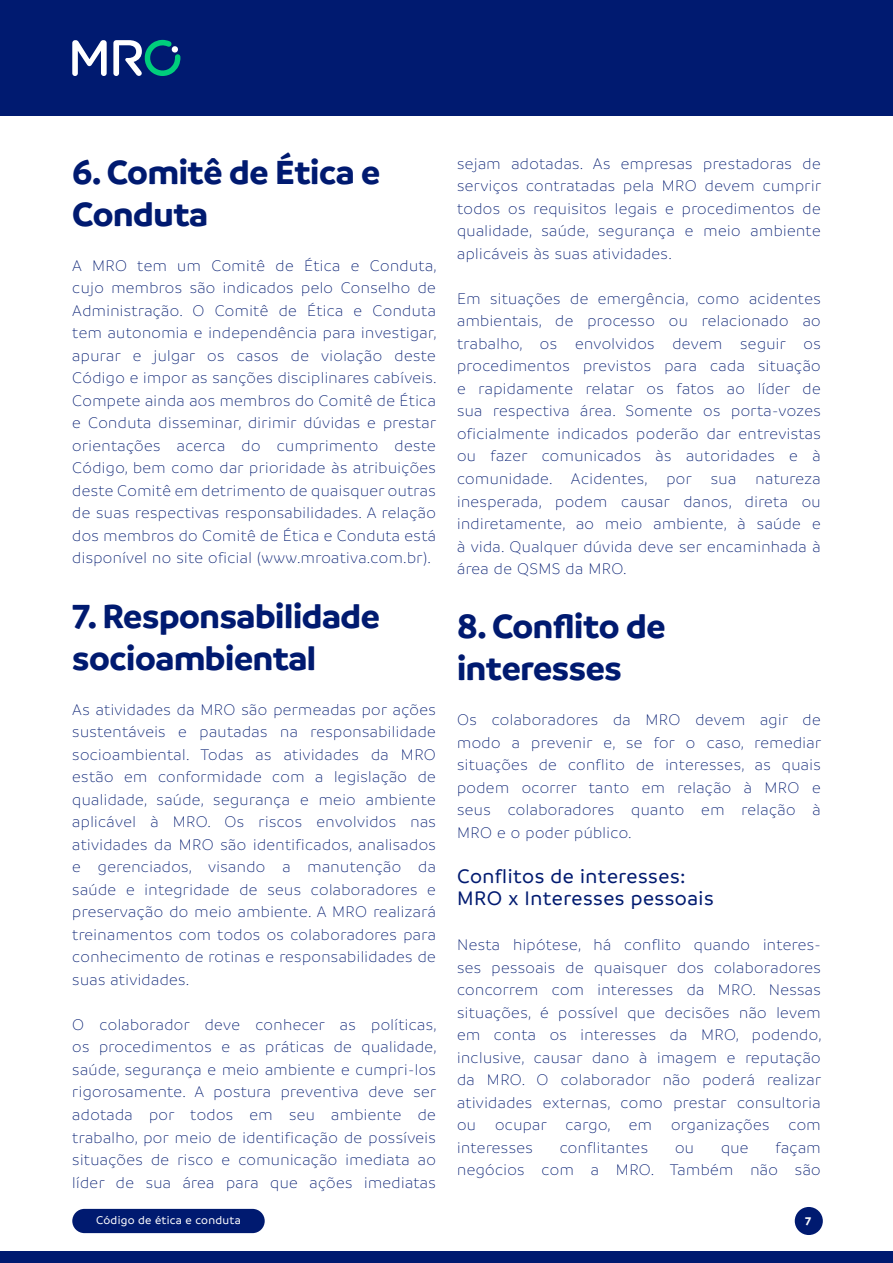
<style>
.page{position:relative;width:893px;height:1263px;background:#fff}
.page>*{position:absolute;margin:0;border:0;box-sizing:border-box;transform-origin:0 0}
.t1{font:700 36px/42px "Branding";letter-spacing:-.01em;color:#001a70}
.t2{font:500 21px/22.5px "Branding";letter-spacing:.025em;color:#001a70}
.t3{font:300 16.5px/22.5px "Branding";letter-spacing:.025em;color:#001a70;text-align:justify}
.t4{font:500 12px "Branding";letter-spacing:.025em;color:#fff}
.t5{font:700 12px "Branding";color:#fff}
</style>
<div class="page">
<div style="left:795px;top:1207px;width:28px;height:28px;background:#001a70;border-radius:50%"></div>
<div style="left:0;top:0;width:893px;height:116px;background:#001a70"></div>
<svg style="left:72px;top:40px;width:35px;height:36px"></svg>
<svg style="left:113px;top:40px;width:68px;height:36px"></svg>
<div style="left:72px;top:1209px;width:193px;height:24px;background:#001a70;border-radius:12px"></div>
<div style="left:0;top:1251px;width:893px;height:12px;background:#001a70"></div>
<h1 class="t1" style="left:72px;top:151px;width:310px">6. Comitê de Ética e<br>Conduta</h1>
<p class="t3" style="left:72px;top:254px;width:366px">A MRO tem um Comitê de Ética e Conduta, cujo membros são indicados pelo Conselho de Administração. O Comitê de Ética e Conduta tem autonomia e independência para investigar, apurar e julgar os casos de violação deste Código e impor as sanções disciplinares cabíveis.<br>Compete ainda aos membros do Comitê de Ética e Conduta disseminar, dirimir dúvidas e prestar orientações acerca do cumprimento deste Código, bem como dar prioridade às atribuições deste Comitê em detrimento de quaisquer outras de suas respectivas responsabilidades. A relação dos membros do Comitê de Ética e Conduta está disponível no site oficial (www.mroativa.com.br).</p>
<h1 class="t1" style="left:72px;top:595px;width:309px">7. Responsabilidade socioambiental</h1>
<p class="t3" style="left:72px;top:698px;width:365px">As atividades da MRO são permeadas por ações sustentáveis e pautadas na responsabilidade socioambiental. Todas as atividades da MRO estão em conformidade com a legislação de qualidade, saúde, segurança e meio ambiente aplicável à MRO. Os riscos envolvidos nas atividades da MRO são identificados, analisados e gerenciados, visando a manutenção da saúde e integridade de seus colaboradores e preservação do meio ambiente. A MRO realizará treinamentos com todos os colaboradores para conhecimento de rotinas e responsabilidades de suas atividades.</p>
<p class="t3" style="left:72px;top:1013px;width:366px">O colaborador deve conhecer as políticas, os procedimentos e as práticas de qualidade, saúde, segurança e meio ambiente e cumpri-los rigorosamente. A postura preventiva deve ser adotada por todos em seu ambiente de trabalho, por meio de identificação de possíveis situações de risco e comunicação imediata ao líder de sua área para que ações imediatas</p>
<p class="t3" style="left:457px;top:152px;width:366px">sejam adotadas. As empresas prestadoras de serviços contratadas pela MRO devem cumprir todos os requisitos legais e procedimentos de qualidade, saúde, segurança e meio ambiente aplicáveis às suas atividades.</p>
<p class="t3" style="left:457px;top:288px;width:365px">Em situações de emergência, como acidentes ambientais, de processo ou relacionado ao trabalho, os envolvidos devem seguir os procedimentos previstos para cada situação e rapidamente relatar os fatos ao líder de sua respectiva área. Somente os porta-vozes oficialmente indicados poderão dar entrevistas ou fazer comunicados às autoridades e à comunidade. Acidentes, por sua natureza inesperada, podem causar danos, direta ou indiretamente, ao meio ambiente, à saúde e à vida. Qualquer dúvida deve ser encaminhada à área de QSMS da MRO.</p>
<h1 class="t1" style="left:457px;top:605px;width:210px">8. Conflito de interesses</h1>
<p class="t3" style="left:457px;top:709px;width:366px">Os colaboradores da MRO devem agir de modo a prevenir e, se for o caso, remediar situações de conflito de interesses, as quais podem ocorrer tanto em relação à MRO e seus colaboradores quanto em relação à MRO e o poder público.</p>
<p class="t2" style="left:457px;top:865px;width:258px">Conflitos de interesses:<br>MRO x Interesses pessoais</p>
<p class="t3" style="left:457px;top:934px;width:366px">Nesta hipótese, há conflito quando interes&shy;ses pessoais de quaisquer dos colaboradores concorrem com interesses da MRO. Nessas situações, é possível que decisões não levem em conta os interesses da MRO, podendo, inclusive, causar dano à imagem e reputação da MRO. O colaborador não poderá realizar atividades externas, como prestar consultoria ou ocupar cargo, em organizações com interesses</p>
<p class="t3" style="left:560px;top:1136px;width:90px">conflitantes</p>
<p class="t3" style="left:675px;top:1136px;width:20px">ou</p>
<p class="t3" style="left:721px;top:1136px;width:29px">que</p>
<p class="t3" style="left:457px;top:1136px;width:365px;text-align:right">façam<br>negócios com a MRO. Também não são</p>
<p class="t4" style="left:96px;top:1214px;width:146px">Código de ética e conduta</p>
<p class="t5" style="left:805px;top:1214px;width:8px">7</p>
</div>
